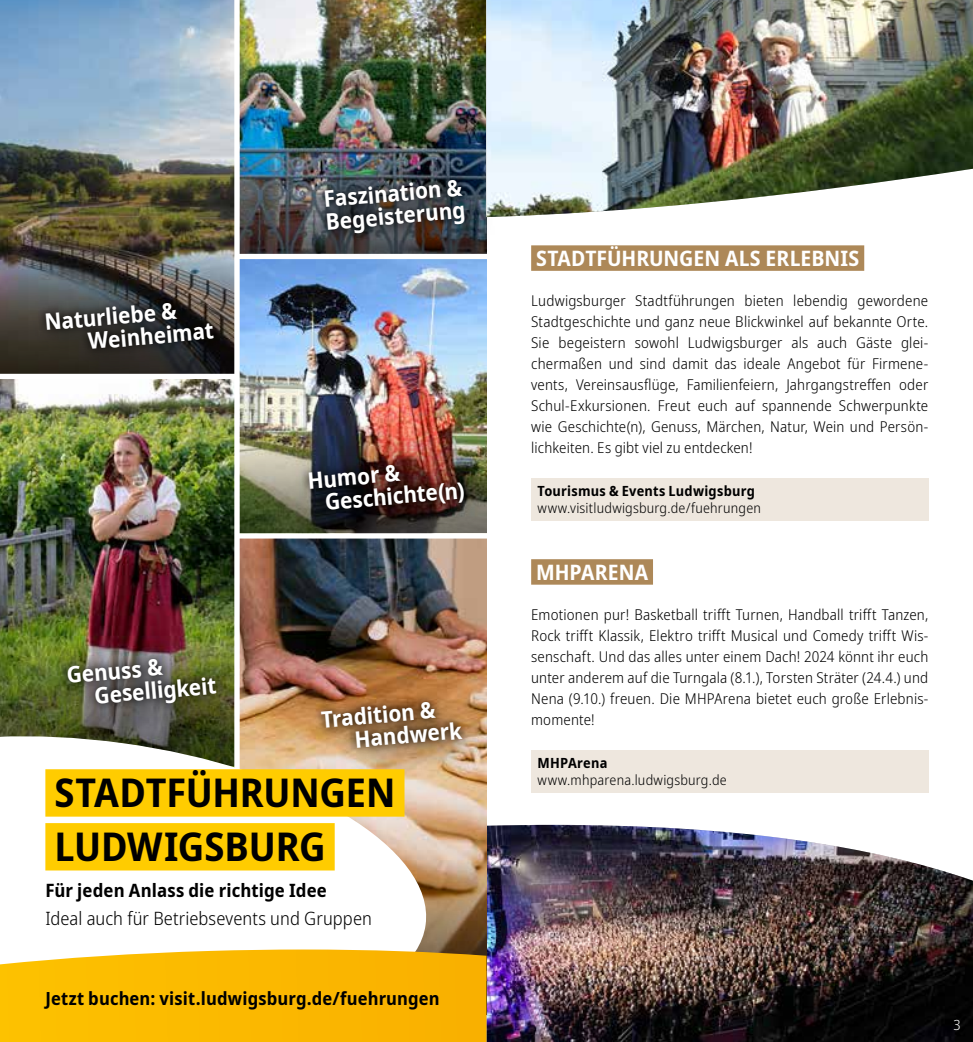
<style>
.page{position:relative;width:973px;height:1042px;background:#fff}
.page>*{position:absolute;margin:0;border:0;box-sizing:border-box;transform-origin:0 0}
.t1{font:700 semi-condensed 39.55px/53.9px "Noto Sans";letter-spacing:-.005em;color:#000}
.t2{font:700 semi-condensed 22.75px/22.8px "Noto Sans";color:#fff}
.t3{font:700 semi-condensed 21.18px "Noto Sans";letter-spacing:.005em;color:#fff}
.t4{font:300 semi-condensed 18.38px "Noto Sans";letter-spacing:.005em;color:#000}
.t5{font:700 semi-condensed 18.38px "Noto Sans";letter-spacing:.005em;color:#000}
.t6{font:700 semi-condensed 18.03px "Noto Sans";letter-spacing:.005em;color:#000}
.t7{font:300 semi-condensed 14.88px/21px "Noto Sans";letter-spacing:.01em;color:#000;text-align:justify}
.t8{font:300 semi-condensed 14px "Noto Sans";letter-spacing:.015em;color:#000}
.t9{font:700 semi-condensed 14px "Noto Sans";letter-spacing:.02em;color:#000}
.t10{font:300 semi-condensed 14px "Noto Sans";color:#fff}
</style>
<div class="page">
<img style="left:486px;top:825px;width:486px;height:217px">
<div style="left:531px;top:245px;width:333px;height:26px;background:#ad8858"></div>
<div style="left:531px;top:559px;width:122px;height:26px;background:#ad8858"></div>
<div style="left:531px;top:478px;width:397px;height:42px;background:#eee7de"></div>
<div style="left:531px;top:750px;width:397px;height:42px;background:#eee7de"></div>
<img style="left:0;top:0;width:234px;height:143px">
<img style="left:0;top:143px;width:234px;height:231px">
<img style="left:240px;top:0;width:246px;height:50px">
<img style="left:240px;top:50px;width:246px;height:204px">
<img style="left:240px;top:259px;width:246px;height:58px">
<img style="left:240px;top:317px;width:246px;height:216px">
<img style="left:240px;top:538px;width:246px;height:181px">
<svg style="left:436px;top:777px;width:50px;height:172px;background:#b79571"></svg>
<img style="left:0;top:379px;width:234px;height:122px">
<img style="left:0;top:501px;width:234px;height:218px">
<div style="left:289px;top:447px;width:197px;height:92px;background:#000;opacity:.75"></div>
<img style="left:299px;top:450px;width:175px;height:74px">
<div style="left:27px;top:285px;width:215px;height:94px;background:#000;opacity:.75"></div>
<svg style="left:37px;top:290px;width:185px;height:72px;background:#2f2f2d"></svg>
<div style="left:305px;top:684px;width:181px;height:93px;background:#000;opacity:.75"></div>
<img style="left:312px;top:690px;width:159px;height:70px">
<div style="left:49px;top:641px;width:196px;height:92px;background:#000;opacity:.75"></div>
<img style="left:58px;top:645px;width:167px;height:74px">
<svg style="left:0;top:719px;width:436px;height:230px"></svg>
<div style="left:234px;top:0;width:6px;height:776px;background:#fff"></div>
<div style="left:45px;top:769px;width:359px;height:47px;background:#fc0"></div>
<div style="left:45px;top:823px;width:289px;height:47px;background:#fc0"></div>
<svg style="left:0;top:949px;width:486px;height:93px;background:#f9ba0a"></svg>
<div style="left:0;top:374px;width:236px;height:5px;background:#fff"></div>
<div style="left:236px;top:533px;width:250px;height:5px;background:#fff"></div>
<div style="left:305px;top:161px;width:190px;height:101px;background:#000;opacity:.75"></div>
<img style="left:315px;top:170px;width:160px;height:75px">
<img style="left:486px;top:0;width:486px;height:217px">
<h2 class="t2" style="left:85px;top:307px;width:127px;text-indent:-42px;rotate:-5deg">Naturliebe &amp;<br>Weinheimat</h2>
<h2 class="t2" style="left:91px;top:662px;width:124px;text-indent:-26px;rotate:-5deg">Genuss &amp;<br>Geselligkeit</h2>
<h2 class="t2" style="left:323px;top:188px;width:142px;rotate:-5deg">Faszination &amp;<br>Begeisterung</h2>
<h2 class="t2" style="left:322px;top:468px;width:142px;text-indent:-15px;rotate:-5deg">Humor &amp;<br>Geschichte(n)</h2>
<h2 class="t2" style="left:352px;top:706px;width:109px;text-indent:-31px;rotate:-5deg">Tradition &amp;<br>Handwerk</h2>
<h1 class="t1" style="left:54px;top:767px;width:342px">STADTFÜHRUNGEN<br>LUDWIGSBURG</h1>
<p class="t5" style="left:45px;top:877px;width:283px">Für jeden Anlass die richtige Idee</p>
<p class="t4" style="left:45px;top:905px;width:328px">Ideal auch für Betriebsevents und Gruppen</p>
<p class="t6" style="left:45px;top:986px;width:395px">Jetzt buchen: visit.ludwigsburg.de/fuehrungen</p>
<h3 class="t3" style="left:536px;top:243px;width:325px">STADTFÜHRUNGEN ALS ERLEBNIS</h3>
<p class="t7" style="left:531px;top:291px;width:398px">Ludwigsburger Stadtführungen bieten lebendig gewordene Stadtgeschichte und ganz neue Blickwinkel auf bekannte Orte.<br>Sie begeistern sowohl Ludwigsburger als auch Gäste glei&shy;chermaßen und sind damit das ideale Angebot für Firmene&shy;vents, Vereinsausflüge, Familienfeiern, Jahrgangstreffen oder Schul-Exkursionen. Freut euch auf spannende Schwerpunkte wie Geschichte(n), Genuss, Märchen, Natur, Wein und Persön&shy;lichkeiten. Es gibt viel zu entdecken!</p>
<p class="t9" style="left:537px;top:481px;width:219px">Tourismus &amp; Events Ludwigsburg</p>
<p class="t8" style="left:537px;top:498px;width:225px">www.visitludwigsburg.de/fuehrungen</p>
<h3 class="t3" style="left:536px;top:557px;width:114px">MHPARENA</h3>
<p class="t7" style="left:531px;top:605px;width:398px">Emotionen pur! Basketball trifft Turnen, Handball trifft Tanzen, Rock trifft Klassik, Elektro trifft Musical und Comedy trifft Wis&shy;senschaft. Und das alles unter einem Dach! 2024 könnt ihr euch unter anderem auf die Turngala (8.1.), Torsten Sträter (24.4.) und Nena (9.10.) freuen. Die MHPArena bietet euch große Erlebnis&shy;momente!</p>
<p class="t9" style="left:537px;top:753px;width:71px">MHPArena</p>
<p class="t8" style="left:537px;top:770px;width:191px">www.mhparena.ludwigsburg.de</p>
<p class="t10" style="left:953px;top:1014px;width:9px">3</p>
</div>
